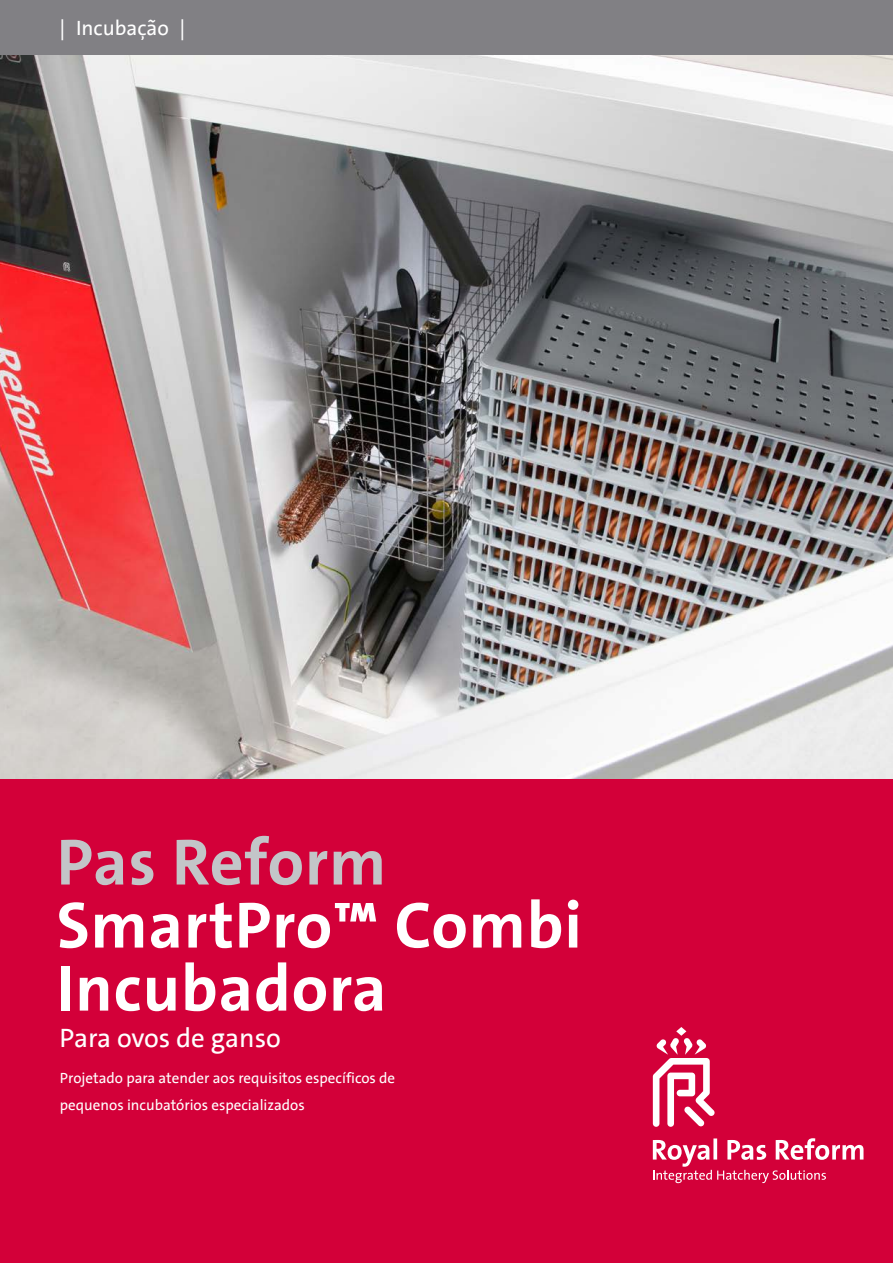
<style>
.page{position:relative;width:893px;height:1263px;background:#fff}
.page>*{position:absolute;margin:0;border:0;box-sizing:border-box;transform-origin:0 0}
.t1{font:700 66px/63px "The Sans LT";letter-spacing:.01em;color:#fff}
.t2{font:700 66px "The Sans LT";letter-spacing:.01em;color:#c3c5c8}
.t3{font:27px "The Sans LT";color:#fff}
.t4{font:21px "The Sans LT";color:#fff}
.t5{font:15px/27px "The Sans LT";color:#fff}
</style>
<div class="page">
<div style="left:0;top:776px;width:893px;height:487px;background:#d30039"></div>
<svg style="left:653px;top:1027px;width:210px;height:156px"></svg>
<div style="left:0;top:0;width:893px;height:55px;background:#818084"></div>
<img style="left:0;top:55px;width:893px;height:723px">
<h3 class="t4" style="left:60px;top:14px;width:127px">| Incubação |</h3>
<h1 class="t2" style="left:57px;top:820px;width:331px">Pas Reform</h1>
<h1 class="t1" style="left:57px;top:894px;width:527px">SmartPro™ Combi<br>Incubadora</h1>
<h2 class="t3" style="left:60px;top:1020px;width:223px">Para ovos de ganso</h2>
<p class="t5" style="left:60px;top:1064px;width:337px">Projetado para atender aos requisitos específicos de pequenos incubatórios especializados</p>
</div>
